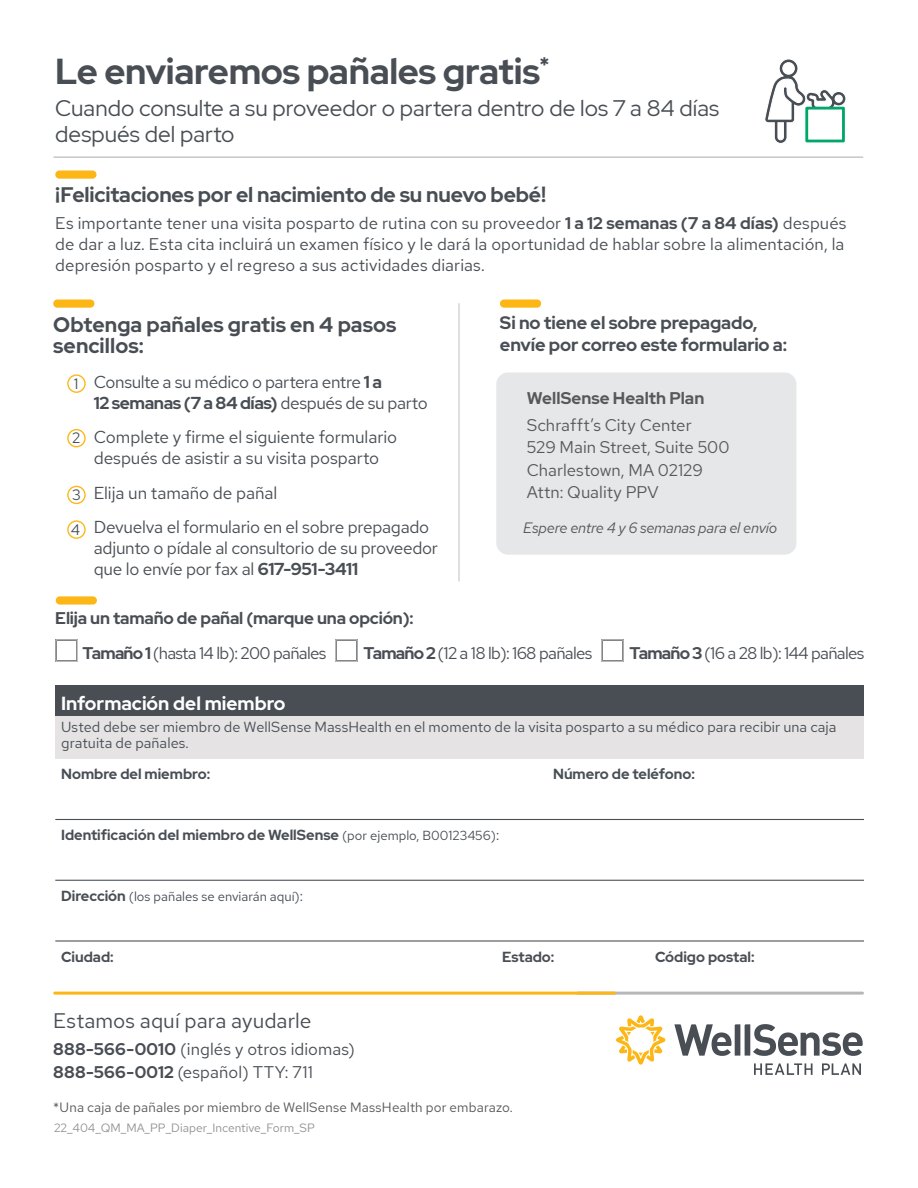
<style>
.page{position:relative;width:918px;height:1188px;background:#fff}
.page>*{position:absolute;margin:0;border:0;box-sizing:border-box;transform-origin:0 0}
.t1{font:700 36px "Red Hat Display";letter-spacing:-.01em;color:#484e54}
.t2{font:22.5px/25.5px "Red Hat Display";color:#484e54}
.t3{font:700 21px/21px "Red Hat Display";letter-spacing:-.005em;color:#484e54}
.t4{font:21px "Red Hat Text";letter-spacing:.005em;color:#484e54}
.t5{font:700 18.9px "Red Hat Display";color:#fff}
.t6{font:700 18px/21.6px "Red Hat Display";letter-spacing:-.005em;color:#484e54}
.t7{font:17.25px/21px "Red Hat Text";letter-spacing:-.015em;color:#484e54}
.t8{font:700 17.25px "Red Hat Display";letter-spacing:-.025em;color:#484e54}
.t9{font:16.8px/21px "Red Hat Text";letter-spacing:.005em;color:#484e54}
.t10{font:16.8px "Red Hat Text";letter-spacing:-.045em;color:#484e54}
.t11{font:16.8px/22.4px "Red Hat Text";color:#57585a}
.t12{font:700 16.8px "Red Hat Display";letter-spacing:-.01em;color:#484e54}
.t13{font:700 16.8px "Red Hat Display";letter-spacing:.005em;color:#57585a}
.t14{font:italic 15px "Red Hat Text";letter-spacing:-.02em;color:#57585a}
.t15{font:15px "Red Hat Text";color:#484e54}
.t16{font:700 14.55px "Red Hat Display";color:#484e54}
.t17{font:14.55px/16.5px "Red Hat Text";letter-spacing:.005em;color:#484e54}
.t18{font:13.5px "Red Hat Text";letter-spacing:.01em;color:#57585a}
.t19{font:13.05px "Red Hat Text";color:#484e54}
.t20{font:12px "Red Hat Text";color:#939195}
.s1{font-family:"Red Hat Display";font-weight:700}
.s2{font-family:"Red Hat Text";font-weight:400}
.s3{font-family:"Red Hat Text";font-weight:400;font-size:13.05px}
.s4{font-family:"Red Hat Display";font-weight:700;font-size:14.55px}
.s5{font-size:14.55px}
</style>
<div class="page">
<div style="left:496px;top:372px;width:300px;height:183px;background:#e6e7e9;border-radius:12px"></div>
<div style="left:55px;top:685px;width:809px;height:31px;background:#484e54"></div>
<div style="left:55px;top:716px;width:809px;height:43px;background:#e5e3e4"></div>
<hr style="left:55px;top:819px;width:809px;height:1px;background:#484e54">
<hr style="left:55px;top:880px;width:809px;height:1px;background:#484e54">
<hr style="left:55px;top:940px;width:809px;height:2px;background:#484e54">
<svg style="left:616px;top:1015px;width:49px;height:50px"></svg>
<svg style="left:674px;top:1024px;width:189px;height:32px"></svg>
<svg style="left:754px;top:1063px;width:59px;height:12px"></svg>
<svg style="left:822px;top:1063px;width:39px;height:12px"></svg>
<hr style="left:54px;top:156px;width:809px;height:2px;background:#c7c7c6">
<hr style="left:578px;top:992px;width:284px;height:3px;background:#b7b6b8">
<hr style="left:55px;top:992px;width:560px;height:3px;background:#fcb615">
<div style="left:67px;top:374px;width:19px;height:19px;border:1px solid #fcb615;border-radius:50%"></div>
<div style="left:67px;top:429px;width:19px;height:18px;border:1px solid #fcb615;border-radius:50%"></div>
<div style="left:67px;top:486px;width:19px;height:18px;border:1px solid #fcb615;border-radius:50%"></div>
<div style="left:67px;top:520px;width:19px;height:19px;border:1px solid #fcb615;border-radius:50%"></div>
<div style="left:55px;top:639px;width:23px;height:23px;border:1px solid #c7c7c6"></div>
<div style="left:335px;top:639px;width:23px;height:23px;border:1px solid #c7c7c6"></div>
<div style="left:601px;top:639px;width:23px;height:23px;border:1px solid #c7c7c6"></div>
<hr style="left:458px;top:304px;width:2px;height:277px;background:#c7c7c6">
<div style="left:55px;top:170px;width:42px;height:9px;background:#fcb615;border-radius:4px"></div>
<div style="left:53px;top:300px;width:41px;height:8px;background:#fcb615;border-radius:4px"></div>
<div style="left:56px;top:596px;width:41px;height:9px;background:#fcb615;border-radius:4px"></div>
<div style="left:500px;top:300px;width:41px;height:8px;background:#fcb615;border-radius:4px"></div>
<svg style="left:765px;top:59px;width:81px;height:84px"></svg>
<div style="left:805px;top:107px;width:40px;height:35px;border:3px solid #00a66a"></div>
<h1 class="t1" style="left:55px;top:48px;width:496px">Le enviaremos pañales gratis<sup>*</sup></h1>
<h2 class="t2" style="left:55px;top:95px;width:665px">Cuando consulte a su proveedor o partera dentro de los 7 a 84 días después del parto</h2>
<p class="t3" style="left:55px;top:183px;width:492px">¡Felicitaciones por el nacimiento de su nuevo bebé!</p>
<p class="t9" style="left:55px;top:213px;width:793px">Es importante tener una visita posparto de rutina con su proveedor <span class="s1">1 a 12 semanas (7 a 84 días)</span> después de dar a luz. Esta cita incluirá un examen físico y le dará la oportunidad de hablar sobre la alimentación, la depresión posparto y el regreso a sus actividades diarias.</p>
<p class="t3" style="left:53px;top:314px;width:345px">Obtenga pañales gratis en 4 pasos sencillos:</p>
<p class="t7" style="left:94px;top:371px;width:290px">Consulte a su médico o partera entre <span class="s1">1 a</span></p>
<p class="t8" style="left:94px;top:391px;width:335px">12 semanas (7 a 84 días) <span class="s2">después de su parto</span></p>
<p class="t7" style="left:94px;top:426px;width:305px">Complete y firme el siguiente formulario después de asistir a su visita posparto</p>
<p class="t7" style="left:94px;top:475px;width:337px;line-height:34.5px">Elija un tamaño de pañal<br>Devuelva el formulario en el sobre prepagado</p>
<p class="t7" style="left:94px;top:537px;width:346px">adjunto o pídale al consultorio de su proveedor que lo envíe por fax al <span class="s1">617-951-3411</span></p>
<p class="t15" style="left:74px;top:374px;width:6px">1</p>
<p class="t15" style="left:72px;top:428px;width:10px">2</p>
<p class="t15" style="left:72px;top:485px;width:10px">3</p>
<p class="t15" style="left:71px;top:520px;width:11px">4</p>
<p class="t6" style="left:500px;top:312px;width:289px">Si no tiene el sobre prepagado, envíe por correo este formulario a:</p>
<p class="t13" style="left:527px;top:387px;width:179px">WellSense Health Plan</p>
<p class="t11" style="left:527px;top:414px;width:204px">Schrafft’s City Center<br>529 Main Street, Suite 500<br>Charlestown, MA 02129<br>Attn: Quality PPV</p>
<p class="t14" style="left:523px;top:518px;width:256px">Espere entre 4 y 6 semanas para el envío</p>
<p class="t12" style="left:55px;top:607px;width:360px">Elija un tamaño de pañal (marque una opción):</p>
<p class="t10" style="left:82px;top:642px;width:245px"><span class="s1">Tamaño 1</span> (hasta 14 lb): 200 pañales</p>
<p class="t10" style="left:363px;top:642px;width:231px"><span class="s1">Tamaño 2</span> (12 a 18 lb): 168 pañales</p>
<p class="t10" style="left:629px;top:642px;width:236px"><span class="s1">Tamaño 3</span> (16 a 28 lb): 144 pañales</p>
<p class="t5" style="left:61px;top:691px;width:226px">Información del miembro</p>
<p class="t17" style="left:61px;top:718px;width:777px">Usted debe ser miembro de WellSense MassHealth en el momento de la visita posparto a su médico para recibir una caja gratuita de pañales.</p>
<p class="t16" style="left:61px;top:765px;width:151px">Nombre del miembro:</p>
<p class="t16" style="left:553px;top:765px;width:143px">Número de teléfono:</p>
<p class="t16" style="left:61px;top:825px;width:440px">Identificación del miembro de WellSense <span class="s3">(por ejemplo, B00123456)</span><span class="s2">:</span></p>
<p class="t19" style="left:61px;top:888px;width:243px"><span class="s4">Dirección</span> (los pañales se enviarán aquí)<span class="s5">:</span></p>
<p class="t16" style="left:61px;top:947px;width:54px">Ciudad:</p>
<p class="t16" style="left:502px;top:947px;width:54px">Estado:</p>
<p class="t16" style="left:655px;top:947px;width:101px">Código postal:</p>
<p class="t4" style="left:53px;top:1006px;width:260px">Estamos aquí para ayudarle</p>
<p class="t9" style="left:53px;top:1037px;width:303px;line-height:23.2px"><span class="s1">888-566-0010</span> (inglés y otros idiomas)<br><span class="s1">888-566-0012</span> (español) TTY: 711</p>
<p class="t18" style="left:53px;top:1098px;width:461px">*Una caja de pañales por miembro de WellSense MassHealth por embarazo.</p>
<p class="t20" style="left:54px;top:1120px;width:262px">22_404_QM_MA_PP_Diaper_Incentive_Form_SP</p>
</div>
